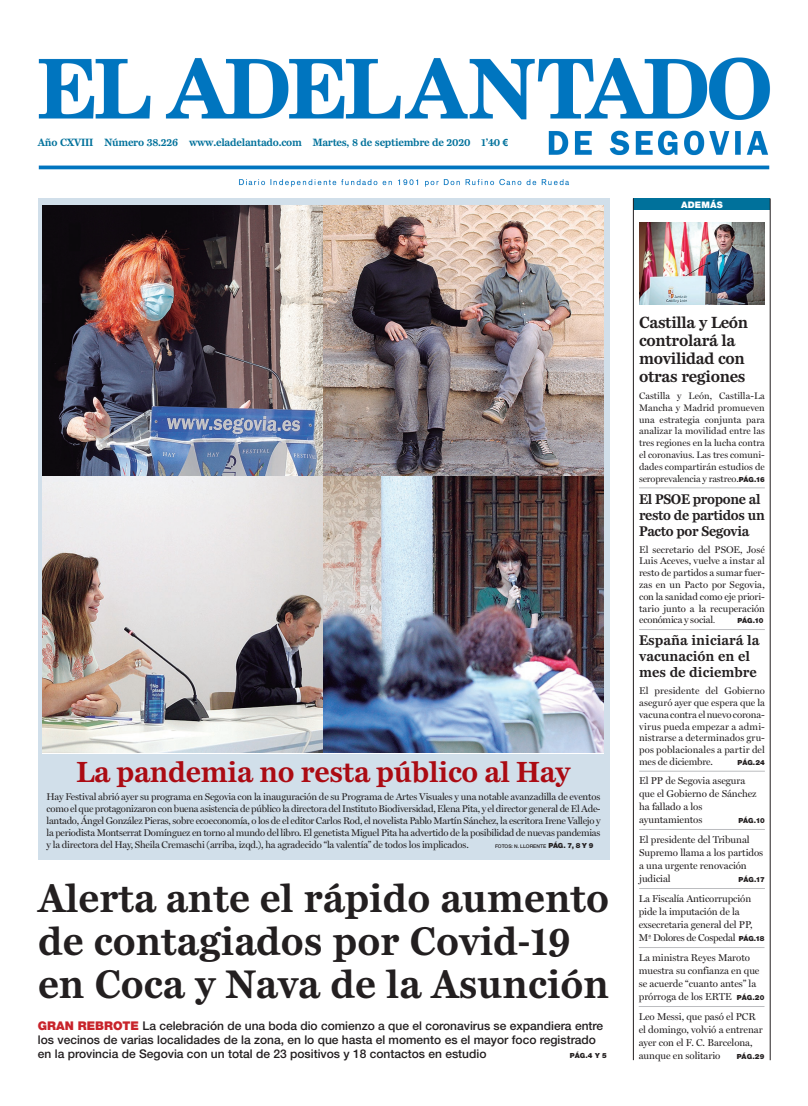
<style>
.page{position:relative;width:808px;height:1106px;background:#fff}
.page>*{position:absolute;margin:0;border:0;box-sizing:border-box;transform-origin:0 0}
.PRIMERA_título_4_col{font:700 37px/43px "Miller";color:#231f20}
.Pie_engatillado_text{font:700 27px "Miller";letter-spacing:-.01em;color:#ab0b13}
.PRIMERA_título_4_col-2{font:700 15px/18px "Miller";letter-spacing:-.02em;color:#231f20}
.PRIMERA_título_4_col-3{font:700 13px/16px "Miller";letter-spacing:-.03em;color:#231f20}
.PRIMERA_título_4_col-4{font:700 13px/16px "Miller";color:#231f20}
.Subtitulo_DB{font:500 12px/14px "Helvetica Neue LT Std";color:#231f20}
.PRIMERA_texto__y_ade{font:500 10px/13px "Miller";letter-spacing:-.005em;color:#231f20}
.Pie_engatillado_text-2{font:500 9.8px/11.8px "Miller";letter-spacing:-.02em;color:#231f20;text-align:justify}
.Normal_primera_línea{font:500 9.8px/11.8px "Miller";color:#231f20;text-align:justify}
.t1{font:700 9.8px "Miller";letter-spacing:-.025em;color:#00719b}
.Normal_primera_línea-2{font:500 9.5px/11.8px "Miller";color:#231f20;text-align:justify}
.t2{font:900 9px "Helvetica Neue LT Std";letter-spacing:.025em;color:#fff}
.PRIMERA_texto__y_ade-2{font:900 7px "Helvetica Neue LT Std";letter-spacing:-.015em;color:#231f20}
.Normal_primera_línea-3{font:900 7px "Helvetica Neue LT Std";letter-spacing:-.02em;color:#231f20}
.Subtitulo_DB-2{font:900 7px "Helvetica Neue LT Std";color:#231f20}
.Pie_engatillado_text-3{font:500 5px "Helvetica Neue LT Std";color:#231f20}
.s1{font-family:"Arial"}
.s2{font-weight:900;font-size:7px}
.s3{font-weight:900;color:#c8242b}
.s4{font-family:"Helvetica Neue LT Std";font-weight:900;font-size:7px}
.s5{font-family:"Myriad Pro";font-weight:400;font-size:9px}
</style>
<div class="page">
<img style="left:38px;top:57px;width:732px;height:130px">
<div style="left:38px;top:198px;width:571px;height:661px;background:#d1dfea"></div>
<img style="left:43px;top:205px;width:281px;height:271px">
<img style="left:324px;top:205px;width:280px;height:271px">
<img style="left:43px;top:476px;width:281px;height:277px">
<img style="left:324px;top:476px;width:280px;height:277px">
<hr style="left:639px;top:487px;width:126px;height:1px;background:#bcbdc0">
<div style="left:633px;top:198px;width:137px;height:12px;background:#00719b"></div>
<hr style="left:633px;top:198px;width:1px;height:862px;background:#231f20">
<hr style="left:770px;top:198px;width:1px;height:862px;background:#231f20">
<img style="left:639px;top:222px;width:126px;height:82px">
<hr style="left:639px;top:629px;width:126px;height:1px;background:#bcbdc0">
<hr style="left:639px;top:1006px;width:125px;height:1px;background:#bcbdc0">
<hr style="left:639px;top:770px;width:126px;height:1px;background:#bcbdc0">
<hr style="left:639px;top:947px;width:125px;height:1px;background:#bcbdc0">
<hr style="left:639px;top:888px;width:126px;height:1px;background:#bcbdc0">
<hr style="left:639px;top:829px;width:126px;height:1px;background:#bcbdc0">
<p class="t1" style="left:38px;top:136px;width:472px">Año CXVIII Número 38.226 www.eladelantado.com Martes, 8 de septiembre de 2020 1’40 <span class="s1">€</span></p>
<p class="t2" style="left:681px;top:199px;width:43px">ADEMÁS</p>
<p class="Pie_engatillado_text" style="left:77px;top:755px;width:495px">La pandemia no resta público al Hay</p>
<p class="Pie_engatillado_text-2" style="left:47px;top:791px;width:555px">Hay Festival abrió ayer su programa en Segovia con la inauguración de su Programa de Artes Visuales y una notable avanzadilla de eventos como el que protagonizaron con buena asistencia de público la directora del Instituto Biodiversidad, Elena Pita, y el director general de El Ade&shy;lantado, Ángel González Pieras, sobre ecoeconomía, o los de el editor Carlos Rod, el novelista Pablo Martín Sánchez, la escritora Irene Vallejo y la periodista Montserrat Domínguez en torno al mundo del libro. El genetista Miguel Pita ha advertido de la posibilidad de nuevas pandemias y la directora del Hay, Sheila Cremaschi (arriba, izqd.), ha agradecido “la valentía” de todos los implicados.</p>
<p class="Pie_engatillado_text-3" style="left:495px;top:843px;width:100px">FOTOS: N. LLORENTE <span class="s2">PÁG. 7, 8 Y 9</span></p>
<p class="PRIMERA_título_4_col" style="left:38px;top:876px;width:573px">Alerta ante el rápido aumento de contagiados por Covid-19 en Coca y Nava de la Asunción</p>
<p class="Subtitulo_DB" style="left:38px;top:1018px;width:567px"><span class="s3">GRAN REBROTE</span> La celebración de una boda dio comienzo a que el coronavirus se expandiera entre los vecinos de varias localidades de la zona, en lo que hasta el momento es el mayor foco registrado en la provincia de Segovia con un total de 23 positivos y 18 contactos en estudio</p>
<p class="Subtitulo_DB-2" style="left:570px;top:1051px;width:38px">PÁG.4 Y 5</p>
<p class="PRIMERA_título_4_col-2" style="left:639px;top:313px;width:111px">Castilla y León controlará la movilidad con otras regiones</p>
<p class="Normal_primera_línea-2" style="left:639px;top:390px;width:127px">Castilla y León, Castilla-La Mancha y Madrid promueven una estrategia conjunta para analizar la movilidad entre las tres regiones en la lucha contra el coronavius. Las tres comuni&shy;dades compartirán estudios de seroprevalencia y rastreo.<span class="s4">PÁG.16</span></p>
<p class="PRIMERA_título_4_col-3" style="left:639px;top:490px;width:127px">El PSOE propone al resto de partidos un<br>Pacto por Segovia</p>
<p class="Normal_primera_línea" style="left:639px;top:543px;width:127px">El secretario del PSOE, José Luis Aceves, vuelve a instar al resto de partidos a sumar fuer&shy;zas en un Pacto por Segovia, con la sanidad como eje priori&shy;tario junto a la recuperación económica y social<span class="s5">.</span></p>
<p class="Normal_primera_línea-3" style="left:737px;top:616px;width:28px">PÁG.10</p>
<p class="PRIMERA_título_4_col-4" style="left:639px;top:632px;width:122px">España iniciará la vacunación en el mes de diciembre</p>
<p class="Normal_primera_línea" style="left:639px;top:685px;width:127px">El presidente del Gobierno aseguró ayer que espera que la vacuna contra el nuevo corona&shy;virus pueda empezar a admi&shy;nistrarse a determinados gru&shy;pos poblacionales a partir del mes de diciembre.</p>
<p class="Normal_primera_línea-3" style="left:738px;top:758px;width:29px">PÁG.24</p>
<p class="PRIMERA_texto__y_ade" style="left:639px;top:774px;width:119px">El PP de Segovia asegura que el Gobierno de Sánchez ha fallado a los ayuntamientos</p>
<p class="PRIMERA_texto__y_ade-2" style="left:738px;top:816px;width:28px">PÁG.10</p>
<p class="PRIMERA_texto__y_ade" style="left:639px;top:833px;width:126px">El presidente del Tribunal<br>Supremo llama a los partidos a una urgente renovación judicial</p>
<p class="PRIMERA_texto__y_ade-2" style="left:738px;top:875px;width:28px">PÁG.17</p>
<p class="PRIMERA_texto__y_ade" style="left:639px;top:892px;width:127px">La Fiscalía Anticorrupción pide la imputación de la exsecretaria general del PP,<br>Mª Dolores de Cospedal <span class="s4">PÁG.18</span></p>
<p class="PRIMERA_texto__y_ade" style="left:639px;top:951px;width:127px">La ministra Reyes Maroto muestra su confianza en que se acuerde “cuanto antes” la prórroga de los ERTE <span class="s4">PÁG.20</span></p>
<p class="PRIMERA_texto__y_ade" style="left:639px;top:1010px;width:125px">Leo Messi, que pasó el PCR el domingo, volvió a entrenar ayer con el F. C. Barcelona, aunque en solitario</p>
<p class="PRIMERA_texto__y_ade-2" style="left:737px;top:1052px;width:29px">PÁG.29</p>
</div>
